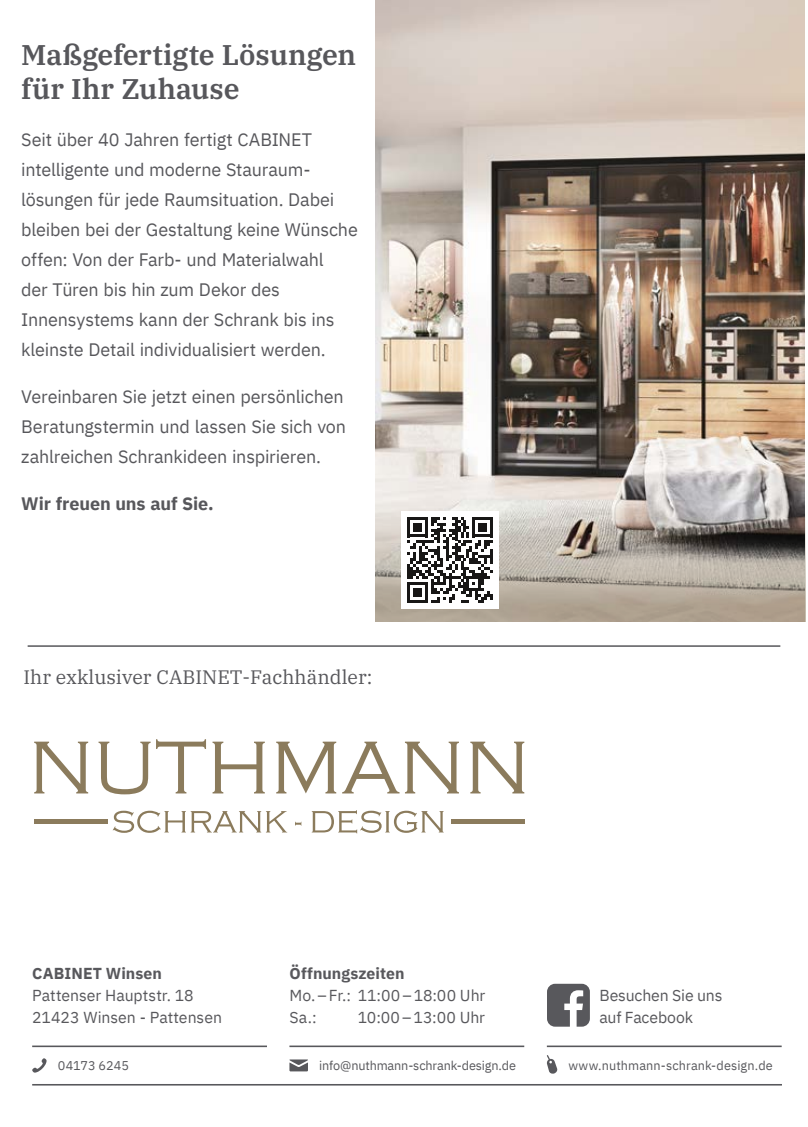
<style>
.page{position:relative;width:808px;height:1127px;background:#fff}
.page>*{position:absolute;margin:0;border:0;box-sizing:border-box;transform-origin:0 0}
.t1{font:28.5px/34.2px "IBM Plex Serif Sm Bld";letter-spacing:-.005em;color:#57575b}
.t2{font:19.5px "IBM Plex Serif";color:#57575b}
.t3{font:18px/30px "IBM Plex Sans";letter-spacing:-.01em;color:#57575b}
.t4{font:700 18px "IBM Plex Sans";letter-spacing:-.005em;color:#57575b}
.t5{font:15.9px/22.2px "IBM Plex Sans";letter-spacing:-.005em;color:#58585c}
.t6{font:700 15.9px "IBM Plex Sans";letter-spacing:.005em;color:#58585c}
.t7{font:12.6px "IBM Plex Sans";color:#58585c}
</style>
<div class="page">
<img style="left:376px;top:0;width:429px;height:493px">
<svg style="left:376px;top:493px;width:430px;height:129px;background:#b0a89f"></svg>
<hr style="left:28px;top:645px;width:752px;height:2px;background:#57575b">
<div style="left:401px;top:511px;width:98px;height:97px;background:#fff"></div>
<svg style="left:407px;top:517px;width:86px;height:85px"></svg>
<hr style="left:32px;top:1084px;width:750px;height:1px;background:#58585c">
<hr style="left:32px;top:1045px;width:235px;height:2px;background:#58585c">
<svg style="left:547px;top:1055px;width:11px;height:19px"></svg>
<svg style="left:32px;top:1058px;width:15px;height:15px"></svg>
<svg style="left:289px;top:1059px;width:19px;height:12px"></svg>
<hr style="left:289px;top:1045px;width:235px;height:2px;background:#58585c">
<hr style="left:547px;top:1045px;width:235px;height:2px;background:#58585c">
<svg style="left:34px;top:741px;width:54px;height:52px"></svg>
<svg style="left:99px;top:739px;width:107px;height:55px"></svg>
<svg style="left:213px;top:741px;width:52px;height:52px"></svg>
<svg style="left:276px;top:741px;width:60px;height:52px"></svg>
<svg style="left:342px;top:741px;width:117px;height:52px"></svg>
<svg style="left:470px;top:741px;width:54px;height:52px"></svg>
<hr style="left:34px;top:820px;width:74px;height:4px;background:#8b7b5c">
<hr style="left:451px;top:820px;width:73px;height:4px;background:#8b7b5c">
<svg style="left:113px;top:811px;width:174px;height:22px"></svg>
<svg style="left:295px;top:822px;width:6px;height:4px"></svg>
<svg style="left:312px;top:810px;width:132px;height:23px"></svg>
<h1 class="t1" style="left:21px;top:35px;width:336px">Maßgefertigte Lösungen für Ihr Zuhause</h1>
<p class="t3" style="left:21px;top:123px;width:338px">Seit über 40 Jahren fertigt CABINET intelligente und moderne Stauraum&shy;lösungen für jede Raumsituation. Dabei bleiben bei der Gestaltung keine Wünsche offen: Von der Farb- und Materialwahl<br>der Türen bis hin zum Dekor des Innensystems kann der Schrank bis ins kleinste Detail individualisiert werden.</p>
<p class="t3" style="left:21px;top:380px;width:326px">Vereinbaren Sie jetzt einen persönlichen<br>Beratungstermin und lassen Sie sich von zahlreichen Schrankideen inspirieren.</p>
<p class="t4" style="left:21px;top:489px;width:194px">Wir freuen uns auf Sie.</p>
<p class="t2" style="left:23px;top:662px;width:350px">Ihr exklusiver CABINET-Fachhändler:</p>
<p class="t6" style="left:32px;top:960px;width:131px">CABINET Winsen</p>
<p class="t5" style="left:32px;top:983px;width:191px">Pattenser Hauptstr. 18<br>21423 Winsen - Pattensen</p>
<p class="t6" style="left:290px;top:960px;width:116px">Öffnungszeiten</p>
<p class="t5" style="left:290px;top:983px;width:197px">Mo.–Fr.: 11:00–18:00 Uhr<br>Sa.:</p>
<p class="t5" style="left:358px;top:1005px;width:129px">10:00–13:00 Uhr</p>
<p class="t5" style="left:599px;top:983px;width:125px">Besuchen Sie uns auf Facebook</p>
<p class="t7" style="left:58px;top:1056px;width:73px">04173 6245</p>
<p class="t7" style="left:319px;top:1056px;width:198px">info@nuthmann-schrank-design.de</p>
<p class="t7" style="left:568px;top:1056px;width:206px">www.nuthmann-schrank-design.de</p>
</div>
